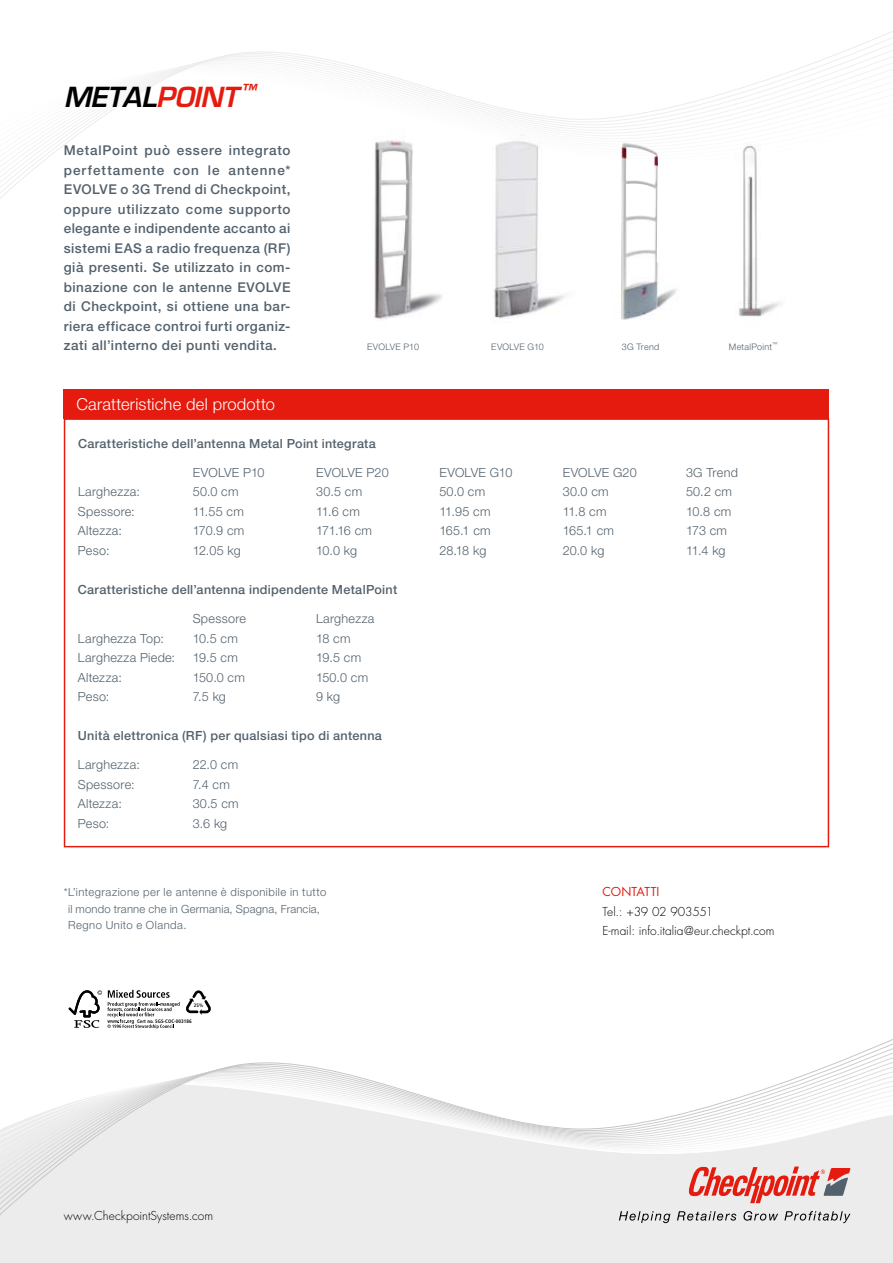
<style>
.page{position:relative;width:893px;height:1263px;background:#fff}
.page>*{position:absolute;margin:0;border:0;box-sizing:border-box;transform-origin:0 0}
.t1{font:italic 600 27px "Eurostile";letter-spacing:-.015em;color:#000}
.t2{font:300 16.5px "Helvetica Neue";letter-spacing:.01em;color:#fff}
.t3{font:500 13.5px/19.5px "Helvetica Neue";letter-spacing:.035em;color:#53616c;text-align:justify}
.t4{font:300 12.6px "Helvetica Neue";letter-spacing:.025em;color:#53616c}
.t5{font:500 12.6px "Helvetica Neue";letter-spacing:.025em;color:#53616c}
.t6{font:300 12.6px "Helvetica Neue";color:#53616c}
.t7{font:300 12px/19.5px "Futura";color:#000}
.t8{font:12px "Futura";letter-spacing:.01em;color:#e41b0e}
.t9{font:300 11.25px/16.5px "Helvetica Neue";letter-spacing:.04em;color:#53616c}
.t10{font:300 9px "Helvetica Neue";letter-spacing:.01em;color:#53616c}
.t11{font:300 9px "Helvetica Neue";letter-spacing:.03em;color:#53616c}
.t12{font:700 condensed 4.95px "Frutiger";letter-spacing:.01em;color:#000}
.s1{color:#e41b0e}
</style>
<div class="page">
<div style="left:0;top:1228px;width:893px;height:35px;background:#ececec"></div>
<svg style="left:0;top:1039px;width:893px;height:189px"></svg>
<svg style="left:0;top:31px;width:893px;height:167px"></svg>
<svg style="left:686px;top:1166px;width:164px;height:37px;background:#e29f9b"></svg>
<svg style="left:619px;top:1211px;width:51px;height:12px"></svg>
<svg style="left:677px;top:1211px;width:59px;height:9px"></svg>
<svg style="left:743px;top:1211px;width:35px;height:10px"></svg>
<svg style="left:784px;top:1211px;width:66px;height:12px"></svg>
<div style="left:64px;top:418px;width:765px;height:429px;border:2px solid #e41b0e"></div>
<div style="left:64px;top:389px;width:765px;height:29px;background:#e41b0e"></div>
<img style="left:372px;top:128px;width:77px;height:192px">
<img style="left:492px;top:125px;width:85px;height:193px">
<img style="left:611px;top:142px;width:69px;height:178px">
<img style="left:709px;top:136px;width:82px;height:181px">
<svg style="left:186px;top:990px;width:25px;height:25px"></svg>
<svg style="left:69px;top:990px;width:111px;height:39px"></svg>
<h1 class="t1" style="left:64px;top:80px;width:194px">METAL<span class="s1">POINT</span> <sup>™</sup></h1>
<p class="t3" style="left:64px;top:140px;width:228px">MetalPoint può essere integrato perfettamente con le antenne* EVOLVE o 3G Trend di Checkpoint, oppure utilizzato come supporto elegante e indipendente accanto ai sistemi EAS a radio frequenza (RF) già presenti. Se utilizzato in com&shy;binazione con le antenne EVOLVE di Checkpoint, si ottiene una bar&shy;riera efficace controi furti organiz&shy;zati all’interno dei punti vendita.</p>
<h2 class="t2" style="left:77px;top:394px;width:200px">Caratteristiche del prodotto</h2>
<p class="t10" style="left:367px;top:341px;width:53px">EVOLVE P10</p>
<p class="t10" style="left:491px;top:341px;width:54px">EVOLVE G10</p>
<p class="t11" style="left:622px;top:341px;width:39px">3G Trend</p>
<p class="t11" style="left:729px;top:341px;width:50px">MetalPoint<sup>™</sup></p>
<p class="t5" style="left:78px;top:436px;width:299px">Caratteristiche dell’antenna Metal Point integrata</p>
<p class="t6" style="left:193px;top:465px;width:73px">EVOLVE P10</p>
<p class="t4" style="left:316px;top:465px;width:74px">EVOLVE P20</p>
<p class="t6" style="left:439px;top:465px;width:74px">EVOLVE G10</p>
<p class="t4" style="left:563px;top:465px;width:75px">EVOLVE G20</p>
<p class="t4" style="left:686px;top:465px;width:53px">3G Trend</p>
<p class="t4" style="left:78px;top:484px;width:63px">Larghezza:</p>
<p class="t4" style="left:193px;top:484px;width:47px">50.0 cm</p>
<p class="t4" style="left:316px;top:484px;width:48px">30.5 cm</p>
<p class="t4" style="left:439px;top:484px;width:47px">50.0 cm</p>
<p class="t4" style="left:563px;top:484px;width:47px">30.0 cm</p>
<p class="t4" style="left:686px;top:484px;width:48px">50.2 cm</p>
<p class="t4" style="left:78px;top:504px;width:58px">Spessore:</p>
<p class="t4" style="left:193px;top:504px;width:53px">11.55 cm</p>
<p class="t4" style="left:316px;top:504px;width:45px">11.6 cm</p>
<p class="t4" style="left:439px;top:504px;width:53px">11.95 cm</p>
<p class="t4" style="left:563px;top:504px;width:45px">11.8 cm</p>
<p class="t4" style="left:686px;top:504px;width:47px">10.8 cm</p>
<p class="t4" style="left:78px;top:523px;width:46px">Altezza:</p>
<p class="t4" style="left:193px;top:523px;width:53px">170.9 cm</p>
<p class="t4" style="left:316px;top:523px;width:57px">171.16 cm</p>
<p class="t4" style="left:439px;top:523px;width:53px">165.1 cm</p>
<p class="t4" style="left:563px;top:523px;width:53px">165.1 cm</p>
<p class="t4" style="left:686px;top:523px;width:43px">173 cm</p>
<p class="t4" style="left:78px;top:543px;width:33px">Peso:</p>
<p class="t4" style="left:193px;top:543px;width:50px">12.05 kg</p>
<p class="t4" style="left:316px;top:543px;width:43px">10.0 kg</p>
<p class="t4" style="left:439px;top:543px;width:48px">28.18 kg</p>
<p class="t4" style="left:563px;top:543px;width:43px">20.0 kg</p>
<p class="t4" style="left:686px;top:543px;width:41px">11.4 kg</p>
<p class="t5" style="left:78px;top:582px;width:321px">Caratteristiche dell’antenna indipendente MetalPoint</p>
<p class="t4" style="left:193px;top:611px;width:55px">Spessore</p>
<p class="t4" style="left:316px;top:611px;width:60px">Larghezza</p>
<p class="t4" style="left:78px;top:630px;width:88px">Larghezza Top:</p>
<p class="t4" style="left:193px;top:630px;width:47px">10.5 cm</p>
<p class="t4" style="left:316px;top:630px;width:36px">18 cm</p>
<p class="t4" style="left:78px;top:650px;width:99px">Larghezza Piede:</p>
<p class="t4" style="left:193px;top:650px;width:47px">19.5 cm</p>
<p class="t4" style="left:316px;top:650px;width:47px">19.5 cm</p>
<p class="t4" style="left:78px;top:669px;width:46px">Altezza:</p>
<p class="t4" style="left:193px;top:669px;width:54px">150.0 cm</p>
<p class="t4" style="left:316px;top:669px;width:54px">150.0 cm</p>
<p class="t4" style="left:78px;top:689px;width:33px">Peso:</p>
<p class="t4" style="left:193px;top:689px;width:35px">7.5 kg</p>
<p class="t4" style="left:316px;top:689px;width:26px">9 kg</p>
<p class="t5" style="left:78px;top:728px;width:306px">Unità elettronica (RF) per qualsiasi tipo di antenna</p>
<p class="t4" style="left:78px;top:757px;width:63px">Larghezza:</p>
<p class="t4" style="left:193px;top:757px;width:47px">22.0 cm</p>
<p class="t4" style="left:78px;top:777px;width:58px">Spessore:</p>
<p class="t4" style="left:193px;top:777px;width:39px">7.4 cm</p>
<p class="t4" style="left:78px;top:796px;width:46px">Altezza:</p>
<p class="t4" style="left:193px;top:796px;width:48px">30.5 cm</p>
<p class="t4" style="left:78px;top:816px;width:33px">Peso:</p>
<p class="t4" style="left:193px;top:816px;width:36px">3.6 kg</p>
<p class="t9" style="left:68px;top:884px;width:260px;text-indent:-4px">*L’integrazione per le antenne è disponibile in tutto il mondo tranne che in Germania, Spagna, Francia,<br>Regno Unito e Olanda.</p>
<p class="t8" style="left:602px;top:884px;width:58px">CONTATTI</p>
<p class="t7" style="left:602px;top:902px;width:174px">Tel.: +39 02 903551<br>E-mail: info.italia@eur.checkpt.com</p>
<p class="t12" style="left:194px;top:1002px;width:11px">25%</p>
<p class="t12" style="left:137px;top:1018px;width:56px">Cert no. SGS-COC-003186</p>
<p class="t7" style="left:64px;top:1207px;width:151px">www.CheckpointSystems.com</p>
</div>
